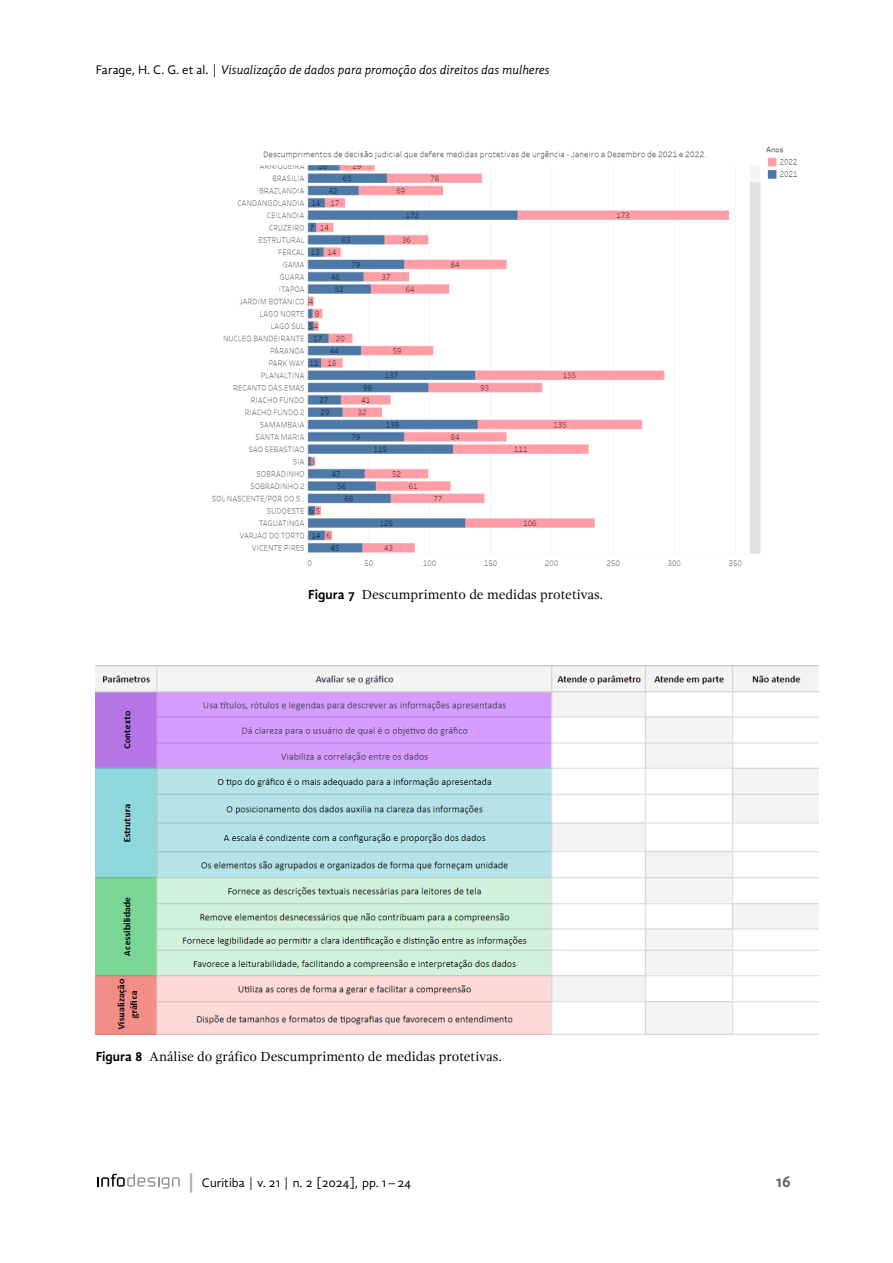
<style>
.page{position:relative;width:893px;height:1263px;background:#fff}
.page>*{position:absolute;margin:0;border:0;box-sizing:border-box;transform-origin:0 0}
.t1{font:700 16.5px "Gandhi Sans";color:#636466}
.t2{font:13.5px "Gandhi Serif";color:#000}
.t3{font:12.75px "Gandhi Sans Italic 2";letter-spacing:-.01em;color:#000}
.t4{font:12.75px "Gandhi Sans";color:#000}
.s1{font-family:"Gandhi Sans Regular 2"}
.s2{font-family:"Gandhi Sans";font-weight:700}
.s3{font-size:19.2px;color:#a7a9ac}
</style>
<div class="page">
<svg style="left:97px;top:1174px;width:83px;height:15px"></svg>
<img style="left:212px;top:146px;width:585px;height:420px">
<img style="left:96px;top:666px;width:723px;height:368px">
<p class="t3" style="left:96px;top:62px;width:455px"><span class="s1">Farage, H. C. G. et al. |</span> Visualização de dados para promoção dos direitos das mulheres</p>
<p class="t2" style="left:308px;top:586px;width:296px"><span class="s2">Figura 7</span> Descumprimento de medidas protetivas.</p>
<p class="t2" style="left:96px;top:1048px;width:408px"><span class="s2">Figura 8</span> Análise do gráfico Descumprimento de medidas protetivas.</p>
<p class="t4" style="left:187px;top:1175px;width:226px"><span class="s3">|</span> Curitiba | v. 21 | n. 2 [2024], pp. 1–24</p>
<p class="t1" style="left:776px;top:1171px;width:16px">16</p>
</div>
